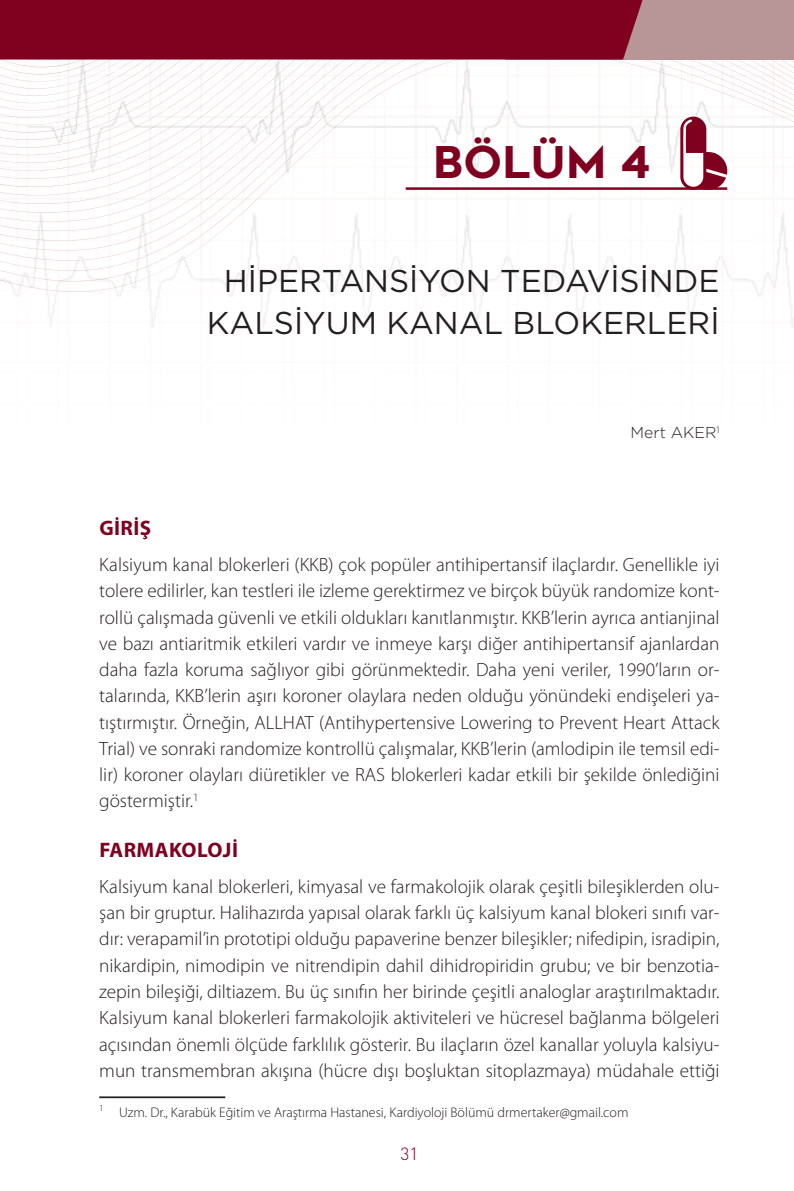
<style>
.page{position:relative;width:794px;height:1191px;background:#fff}
.page>*{position:absolute;margin:0;border:0;box-sizing:border-box;transform-origin:0 0}
.BÖLÜM{font:43.75px "Renogare";color:#80011f}
.BOLUM_BASLIK{font:31.5px/42px "Gotham";color:#231f20;text-align:center}
.baslık_1{font:700 21px "Myriad Pro";letter-spacing:.02em;color:#80011f}
.duzyazi_2{font:300 19.25px/26.2px "Myriad Pro";color:#231f20;text-align:justify}
.t1{font:300 17.5px "DIN Pro";color:#80011f}
.YAZAR{font:300 15.75px "Gotham";color:#231f20}
.dipnot{font:300 14px "Myriad Pro";color:#231f20}
</style>
<div class="page">
<svg style="left:1px;top:60px;width:793px;height:267px"></svg>
<div style="left:647px;top:0;width:147px;height:60px;background:#b89597"></div>
<hr style="left:406px;top:187px;width:321px;height:3px;background:#80011f">
<div style="left:1px;top:0;width:646px;height:60px;background:#80011f"></div>
<svg style="left:680px;top:117px;width:49px;height:75px"></svg>
<hr style="left:99px;top:1096px;width:126px;height:2px;background:#231f20">
<p class="BÖLÜM" style="left:433px;top:134px;width:219px">BÖLÜM 4</p>
<p class="BOLUM_BASLIK" style="left:207px;top:259px;width:514px">HİPERTANSİYON TEDAVİSİNDE<br>KALSİYUM KANAL BLOKERLERİ</p>
<p class="YAZAR" style="left:630px;top:422px;width:90px">Mert AKER<sup>1</sup></p>
<p class="baslık_1" style="left:99px;top:516px;width:53px">GİRİŞ</p>
<p class="duzyazi_2" style="left:99px;top:551px;width:622px">Kalsiyum kanal blokerleri (KKB) çok popüler antihipertansif ilaçlardır. Genellikle iyi tolere edilirler, kan testleri ile izleme gerektirmez ve birçok büyük randomize kont&shy;rollü çalışmada güvenli ve etkili oldukları kanıtlanmıştır. KKB’lerin ayrıca antianjinal ve bazı antiaritmik etkileri vardır ve inmeye karşı diğer antihipertansif ajanlardan daha fazla koruma sağlıyor gibi görünmektedir. Daha yeni veriler, 1990’ların or&shy;talarında, KKB’lerin aşırı koroner olaylara neden olduğu yönündeki endişeleri ya&shy;tıştırmıştır. Örneğin, ALLHAT (Antihypertensive Lowering to Prevent Heart Attack Trial) ve sonraki randomize kontrollü çalışmalar, KKB’lerin (amlodipin ile temsil edi&shy;lir) koroner olayları diüretikler ve RAS blokerleri kadar etkili bir şekilde önlediğini göstermiştir.<sup>1</sup></p>
<p class="baslık_1" style="left:99px;top:838px;width:140px">FARMAKOLOJİ</p>
<p class="duzyazi_2" style="left:99px;top:873px;width:622px">Kalsiyum kanal blokerleri, kimyasal ve farmakolojik olarak çeşitli bileşiklerden olu&shy;şan bir gruptur. Halihazırda yapısal olarak farklı üç kalsiyum kanal blokeri sınıfı var&shy;dır: verapamil’in prototipi olduğu papaverine benzer bileşikler; nifedipin, isradipin, nikardipin, nimodipin ve nitrendipin dahil dihidropiridin grubu; ve bir benzotia&shy;zepin bileşiği, diltiazem. Bu üç sınıfın her birinde çeşitli analoglar araştırılmaktadır.<br>Kalsiyum kanal blokerleri farmakolojik aktiviteleri ve hücresel bağlanma bölgeleri açısından önemli ölçüde farklılık gösterir. Bu ilaçların özel kanallar yoluyla kalsiyu&shy;mun transmembran akışına (hücre dışı boşluktan sitoplazmaya) müdahale ettiği</p>
<p class="dipnot" style="left:99px;top:1103px;width:531px"><sup>1</sup> Uzm. Dr., Karabük Eğitim ve Araştırma Hastanesi, Kardiyoloji Bölümü drmertaker@gmail.com</p>
<p class="t1" style="left:400px;top:1141px;width:19px">31</p>
</div>
